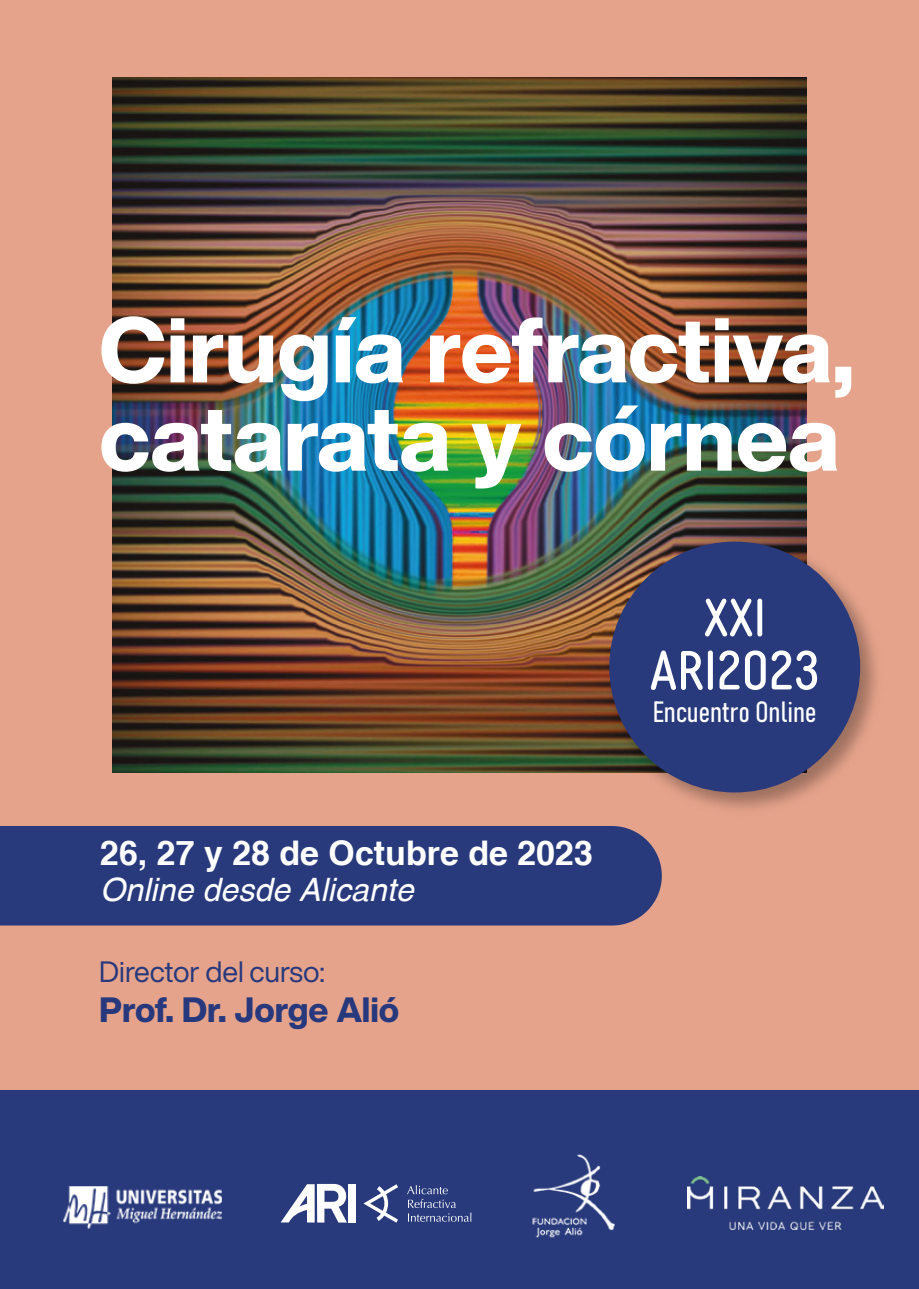
<style>
.page{position:relative;width:919px;height:1289px;background:#fff}
.page>*{position:absolute;margin:0;border:0;box-sizing:border-box;transform-origin:0 0}
.t1{font:800 90.6px/88.3px "Helvetica Now Display";letter-spacing:-.005em;color:#fff}
.t2{font:53.4px "Diazo MVB Cond";color:#fff}
.t3{font:51.15px "Diazo MVB Cond";color:#fff}
.t4{font:800 34.65px "Helvetica Now Display";color:#27397c}
.t5{font:700 33.9px "Helvetica cyr";color:#fff}
.t6{font:italic 32.25px "Helvetica cyr";color:#fff}
.t7{font:28.95px "Helvetica Now Display";color:#27397c}
.t8{font:28.95px "Bahnschrift";color:#fff}
</style>
<div class="page">
<div style="left:0;top:0;width:918px;height:1090px;background:#e5a38b"></div>
<img style="left:112px;top:78px;width:694px;height:694px">
<div style="left:0;top:1090px;width:918px;height:198px;background:#293a7c"></div>
<img style="left:598px;top:530px;width:279px;height:279px">
<div style="left:609px;top:541px;width:251px;height:251px;background:#293a7c;border-radius:50%"></div>
<svg style="left:281px;top:1183px;width:66px;height:39px"></svg>
<svg style="left:363px;top:1184px;width:35px;height:38px"></svg>
<div style="left:348px;top:1183px;width:7px;height:39px;background:#fff"></div>
<svg style="left:407px;top:1185px;width:64px;height:36px"></svg>
<img style="left:63px;top:1186px;width:159px;height:43px">
<img style="left:532px;top:1154px;width:83px;height:84px">
<img style="left:687px;top:1176px;width:196px;height:53px">
<div style="left:0;top:826px;width:661px;height:99px;background:#293a7c"></div>
<p class="t1" style="left:99px;top:306px;width:756px">Cirugía refractiva, catarata y córnea</p>
<p class="t3" style="left:703px;top:579px;width:64px">XXI</p>
<p class="t2" style="left:649px;top:630px;width:171px">ARI2023</p>
<p class="t5" style="left:100px;top:834px;width:494px">26, 27 y 28 de Octubre de 2023</p>
<p class="t6" style="left:100px;top:872px;width:315px">Online desde Alicante</p>
<p class="t7" style="left:99px;top:951px;width:227px">Director del curso:</p>
<p class="t4" style="left:99px;top:985px;width:301px">Prof. Dr. Jorge Alió</p>
<p class="t8" style="left:653px;top:689px;width:165px">Encuentro Online</p>
</div>
